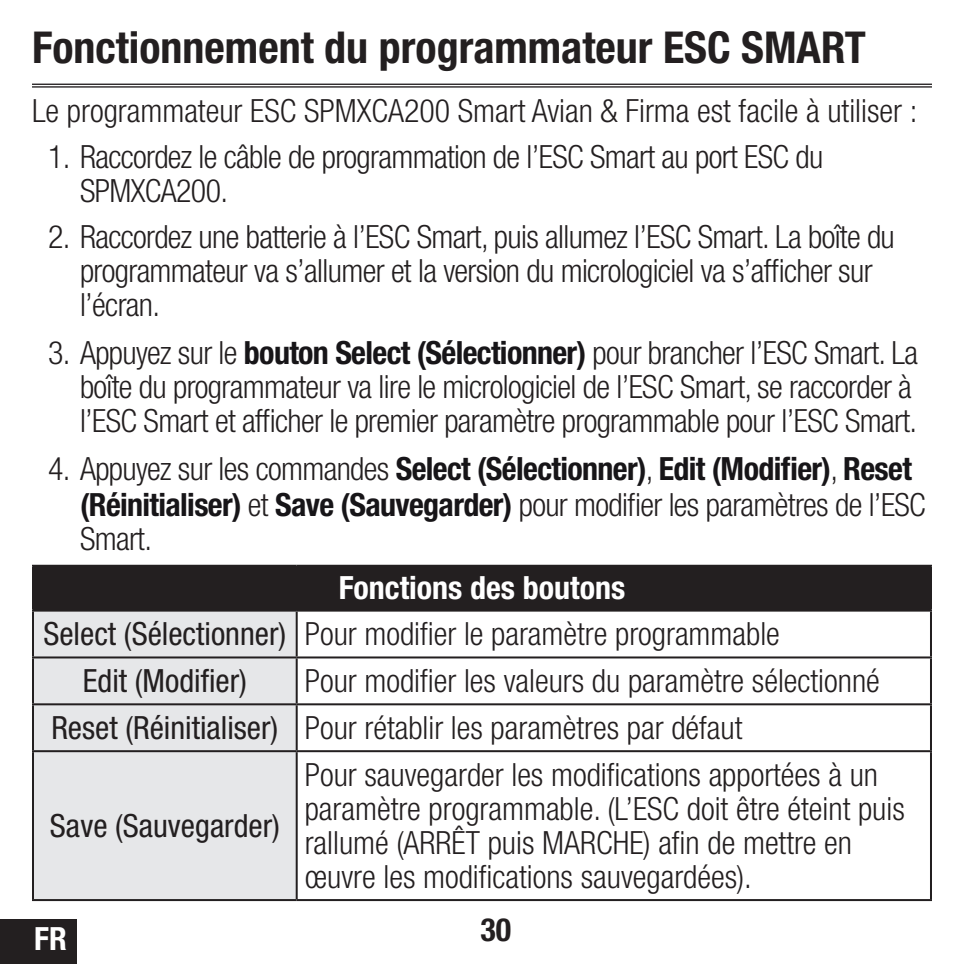
<style>
.page{position:relative;width:964px;height:964px;background:#fff}
.page>*{position:absolute;margin:0;border:0;box-sizing:border-box;transform-origin:0 0}
.SPM_Head{font:700 condensed 44px "Helvetica Neue LT Std";color:#231f20}
.SPM_Body{font:300 condensed 32px/34px "Helvetica Neue LT Std";letter-spacing:-.02em;color:#231f20}
.SPM_Body-2{font:300 condensed 32px/34px "Helvetica Neue LT Std";color:#231f20}
.t1{font:700 condensed 32px/35.2px "Helvetica Neue LT Std";letter-spacing:-.02em;color:#171518}
.SPM_Body-3{font:condensed 32px "Helvetica Neue LT Std";color:#231f20}
.SPM_Body-4{font:700 condensed 32px "Helvetica Neue LT Std";color:#fff}
.t2{font:700 condensed 32px "Helvetica Neue LT Std";color:#231f20}
.s1{font-weight:700;color:#171518}
.s2{font-weight:300;color:#231f20}
</style>
<div class="page">
<div style="left:0;top:920px;width:77px;height:44px;background:#231f20"></div>
<hr style="left:32px;top:84px;width:900px;height:1px;background:#231f20">
<hr style="left:32px;top:86px;width:900px;height:2px;background:#231f20">
<div style="left:33px;top:566px;width:898px;height:44px;background:#231f20"></div>
<div style="left:34px;top:611px;width:262px;height:288px;background:#e6e7e9"></div>
<hr style="left:32px;top:565px;width:265px;height:2px;background:#231f20">
<hr style="left:32px;top:567px;width:2px;height:42px;background:#231f20">
<hr style="left:297px;top:565px;width:635px;height:2px;background:#231f20">
<hr style="left:930px;top:567px;width:2px;height:42px;background:#231f20">
<hr style="left:32px;top:609px;width:265px;height:2px;background:#231f20">
<hr style="left:32px;top:611px;width:2px;height:45px;background:#231f20">
<hr style="left:297px;top:609px;width:635px;height:2px;background:#231f20">
<hr style="left:296px;top:611px;width:2px;height:45px;background:#231f20">
<hr style="left:930px;top:611px;width:2px;height:45px;background:#231f20">
<hr style="left:32px;top:656px;width:265px;height:2px;background:#231f20">
<hr style="left:32px;top:658px;width:2px;height:45px;background:#231f20">
<hr style="left:297px;top:656px;width:635px;height:2px;background:#231f20">
<hr style="left:296px;top:658px;width:2px;height:45px;background:#231f20">
<hr style="left:930px;top:658px;width:2px;height:45px;background:#231f20">
<hr style="left:32px;top:703px;width:265px;height:2px;background:#231f20">
<hr style="left:32px;top:705px;width:2px;height:45px;background:#231f20">
<hr style="left:297px;top:703px;width:635px;height:2px;background:#231f20">
<hr style="left:296px;top:705px;width:2px;height:45px;background:#231f20">
<hr style="left:930px;top:705px;width:2px;height:45px;background:#231f20">
<hr style="left:32px;top:750px;width:265px;height:2px;background:#231f20">
<hr style="left:32px;top:752px;width:2px;height:147px;background:#231f20">
<hr style="left:297px;top:750px;width:635px;height:2px;background:#231f20">
<hr style="left:296px;top:752px;width:2px;height:147px;background:#231f20">
<hr style="left:930px;top:752px;width:2px;height:147px;background:#231f20">
<hr style="left:32px;top:899px;width:265px;height:2px;background:#231f20">
<hr style="left:297px;top:899px;width:635px;height:2px;background:#231f20">
<p class="SPM_Head" style="left:32px;top:21px;width:835px">Fonctionnement du programmateur ESC SMART</p>
<p class="SPM_Body-2" style="left:32px;top:93px;width:887px">Le programmateur ESC SPMXCA200 Smart Avian &amp; Firma est facile à utiliser :</p>
<p class="SPM_Body" style="left:80px;top:139px;width:745px;text-indent:-32px">1. Raccordez le câble de programmation de l’ESC Smart au port ESC du<br>SPMXCA200.</p>
<p class="SPM_Body" style="left:80px;top:219px;width:816px;text-indent:-32px">2. Raccordez une batterie à l’ESC Smart, puis allumez l’ESC Smart. La boîte du programmateur va s’allumer et la version du micrologiciel va s’afficher sur l’écran.</p>
<p class="SPM_Body" style="left:80px;top:335px;width:839px;text-indent:-32px">3. Appuyez sur le <span class="s1">bouton Select (Sélectionner)</span> pour brancher l’ESC Smart. La boîte du programmateur va lire le micrologiciel de l’ESC Smart, se raccorder à l’ESC Smart et afficher le premier paramètre programmable pour l’ESC Smart.</p>
<p class="t1" style="left:80px;top:450px;width:847px;text-indent:-32px"><span class="s2">4. Appuyez sur les commandes</span> Select (Sélectionner)<span class="s2">,</span> Edit (Modifier)<span class="s2">,</span> Reset (Réinitialiser) <span class="s2">et</span> Save (Sauvegarder) <span class="s2">pour modifier les paramètres de l’ESC<br>Smart.</span></p>
<p class="SPM_Body-4" style="left:339px;top:568px;width:288px">Fonctions des boutons</p>
<p class="SPM_Body-3" style="left:43px;top:616px;width:244px">Select (Sélectionner)</p>
<p class="SPM_Body-2" style="left:305px;top:617px;width:477px">Pour modifier le paramètre programmable</p>
<p class="SPM_Body-3" style="left:83px;top:662px;width:166px">Edit (Modifier)</p>
<p class="SPM_Body-2" style="left:305px;top:664px;width:577px">Pour modifier les valeurs du paramètre sélectionné</p>
<p class="SPM_Body-3" style="left:51px;top:709px;width:228px">Reset (Réinitialiser)</p>
<p class="SPM_Body-2" style="left:305px;top:710px;width:439px">Pour rétablir les paramètres par défaut</p>
<p class="SPM_Body-3" style="left:50px;top:807px;width:232px">Save (Sauvegarder)</p>
<p class="SPM_Body-4" style="left:34px;top:919px;width:34px">FR</p>
<p class="SPM_Body-2" style="left:305px;top:757px;width:601px">Pour sauvegarder les modifications apportées à un paramètre programmable. (L’ESC doit être éteint puis rallumé (ARRÊT puis MARCHE) afin de mettre en œuvre les modifications sauvegardées).</p>
<p class="t2" style="left:480px;top:910px;width:32px">30</p>
</div>
